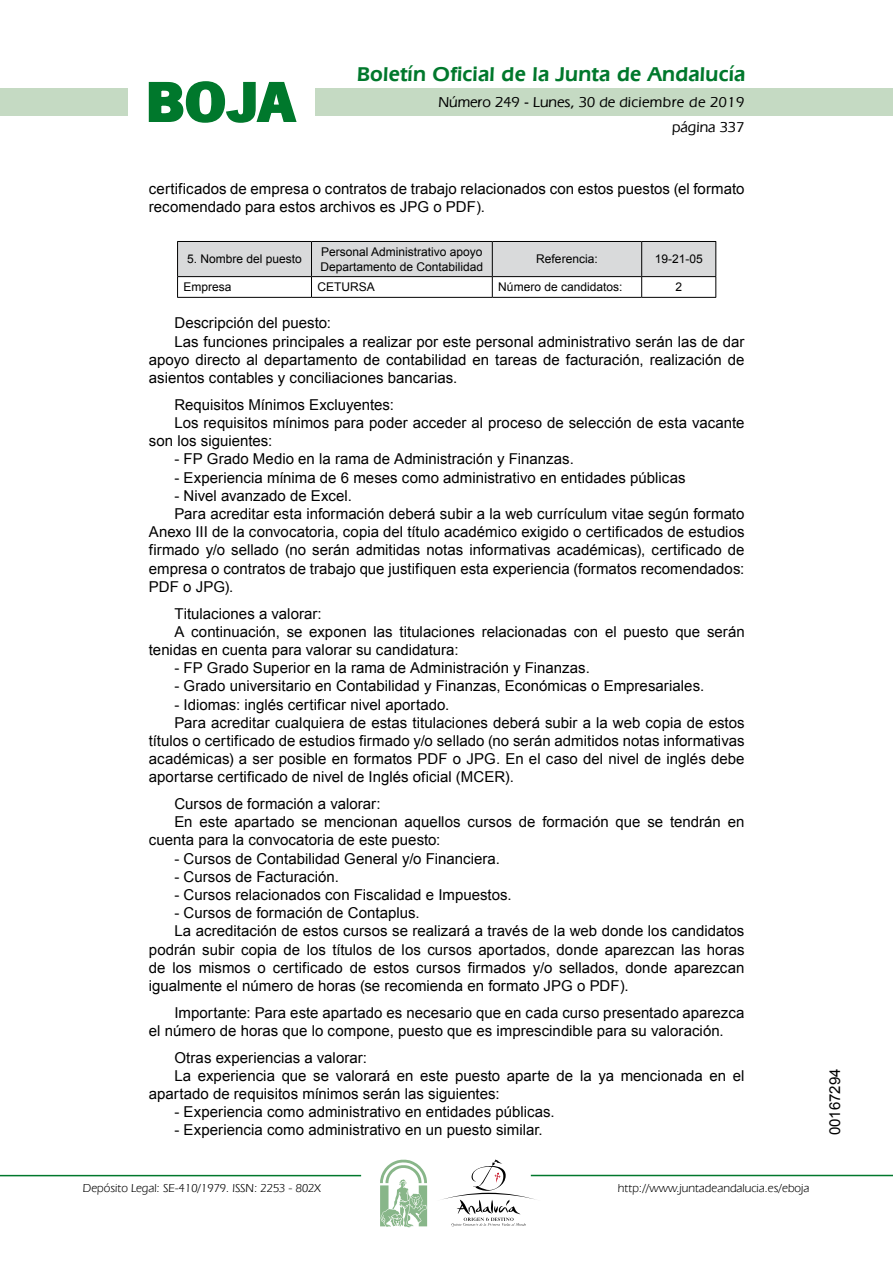
<style>
.page{position:relative;width:893px;height:1263px;background:#fff}
.page>*{position:absolute;margin:0;border:0;box-sizing:border-box;transform-origin:0 0}
.t1{font:700 57.75px "News Got T";color:#00782c;scale:1.14 1}
.t2{font:600 21px "Eras IT Cby BT";letter-spacing:.01em;color:#00782c}
.t3{font:15px/18px "Arial";color:#000}
.t4{font:500 15px/24.5px "Eras IT Cby BT";color:#000;text-align:right}
.t5{font:12px/14.4px "Arial";color:#000}
.t6{font:12px "Eras IT Cby BT";color:#000}
</style>
<div class="page">
<div style="left:315px;top:88px;width:577px;height:28px;background:#c5dac3"></div>
<div style="left:0;top:88px;width:128px;height:28px;background:#c5dac3"></div>
<hr style="left:0;top:1175px;width:361px;height:1px;background:#00782c">
<hr style="left:531px;top:1175px;width:361px;height:1px;background:#00782c">
<svg style="left:148px;top:81px;width:149px;height:42px"></svg>
<svg style="left:380px;top:1159px;width:47px;height:68px"></svg>
<svg style="left:442px;top:1159px;width:100px;height:67px"></svg>
<svg style="left:177px;top:241px;width:539px;height:56px"></svg>
<hr style="left:177px;top:297px;width:134px;height:1px;background:#000">
<hr style="left:311px;top:297px;width:181px;height:1px;background:#000">
<hr style="left:492px;top:297px;width:149px;height:1px;background:#000">
<hr style="left:641px;top:297px;width:75px;height:1px;background:#000">
<h1 class="t1" style="left:145px;top:68px;width:133px">BOJA</h1>
<h2 class="t2" style="left:357px;top:62px;width:390px">Boletín Oficial de la Junta de Andalucía</h2>
<p class="t4" style="left:438px;top:90px;width:307px">Número 249 - Lunes, 30 de diciembre de 2019 página 337</p>
<p class="t3" style="left:149px;top:180px;width:597px">certificados de empresa o contratos de trabajo relacionados con estos puestos (el formato recomendado para estos archivos es JPG o PDF).</p>
<p class="t5" style="left:187px;top:252px;width:116px">5. Nombre del puesto</p>
<p class="t5" style="left:320px;top:245px;width:164px">Personal Administrativo apoyo<br>Departamento de Contabilidad</p>
<p class="t5" style="left:536px;top:252px;width:63px">Referencia:</p>
<p class="t5" style="left:654px;top:252px;width:50px">19-21-05</p>
<p class="t5" style="left:183px;top:280px;width:50px">Empresa</p>
<p class="t5" style="left:317px;top:280px;width:59px">CETURSA</p>
<p class="t5" style="left:498px;top:280px;width:126px">Número de candidatos:</p>
<p class="t5" style="left:675px;top:280px;width:8px">2</p>
<p class="t3" style="left:174px;top:314px;width:158px">Descripción del puesto:</p>
<p class="t3" style="left:174px;top:333px;width:571px">Las funciones principales a realizar por este personal administrativo serán las de dar</p>
<p class="t3" style="left:149px;top:351px;width:597px">apoyo directo al departamento de contabilidad en tareas de facturación, realización de</p>
<p class="t3" style="left:149px;top:369px;width:310px">asientos contables y conciliaciones bancarias.</p>
<p class="t3" style="left:174px;top:396px;width:221px">Requisitos Mínimos Excluyentes:</p>
<p class="t3" style="left:174px;top:414px;width:571px">Los requisitos mínimos para poder acceder al proceso de selección de esta vacante</p>
<p class="t3" style="left:149px;top:432px;width:125px">son los siguientes:</p>
<p class="t3" style="left:174px;top:450px;width:401px">- FP Grado Medio en la rama de Administración y Finanzas.</p>
<p class="t3" style="left:174px;top:468px;width:512px">- Experiencia mínima de 6 meses como administrativo en entidades públicas</p>
<p class="t3" style="left:174px;top:487px;width:179px">- Nivel avanzado de Excel.</p>
<p class="t3" style="left:174px;top:505px;width:571px">Para acreditar esta información deberá subir a la web currículum vitae según formato</p>
<p class="t3" style="left:149px;top:523px;width:597px">Anexo III de la convocatoria, copia del título académico exigido o certificados de estudios</p>
<p class="t3" style="left:149px;top:541px;width:597px">firmado y/o sellado (no serán admitidas notas informativas académicas), certificado de</p>
<p class="t3" style="left:149px;top:559px;width:597px">empresa o contratos de trabajo que justifiquen esta experiencia (formatos recomendados:</p>
<p class="t3" style="left:149px;top:578px;width:86px">PDF o JPG).</p>
<p class="t3" style="left:174px;top:604px;width:149px">Titulaciones a valorar:</p>
<p class="t3" style="left:174px;top:623px;width:571px">A continuación, se exponen las titulaciones relacionadas con el puesto que serán</p>
<p class="t3" style="left:149px;top:641px;width:311px">tenidas en cuenta para valorar su candidatura:</p>
<p class="t3" style="left:174px;top:659px;width:417px">- FP Grado Superior en la rama de Administración y Finanzas.</p>
<p class="t3" style="left:174px;top:677px;width:531px">- Grado universitario en Contabilidad y Finanzas, Económicas o Empresariales.</p>
<p class="t3" style="left:174px;top:695px;width:276px">- Idiomas: inglés certificar nivel aportado.</p>
<p class="t3" style="left:174px;top:714px;width:571px">Para acreditar cualquiera de estas titulaciones deberá subir a la web copia de estos</p>
<p class="t3" style="left:149px;top:732px;width:597px">títulos o certificado de estudios firmado y/o sellado (no serán admitidos notas informativas</p>
<p class="t3" style="left:149px;top:750px;width:597px">académicas) a ser posible en formatos PDF o JPG. En el caso del nivel de inglés debe</p>
<p class="t3" style="left:149px;top:768px;width:366px">aportarse certificado de nivel de Inglés oficial (MCER).</p>
<p class="t3" style="left:174px;top:795px;width:208px">Cursos de formación a valorar:</p>
<p class="t3" style="left:174px;top:813px;width:571px">En este apartado se mencionan aquellos cursos de formación que se tendrán en</p>
<p class="t3" style="left:149px;top:831px;width:293px">cuenta para la convocatoria de este puesto:</p>
<p class="t3" style="left:174px;top:850px;width:327px">- Cursos de Contabilidad General y/o Financiera.</p>
<p class="t3" style="left:174px;top:868px;width:166px">- Cursos de Facturación.</p>
<p class="t3" style="left:174px;top:886px;width:339px">- Cursos relacionados con Fiscalidad e Impuestos.</p>
<p class="t3" style="left:174px;top:904px;width:247px">- Cursos de formación de Contaplus.</p>
<p class="t3" style="left:174px;top:922px;width:571px">La acreditación de estos cursos se realizará a través de la web donde los candidatos</p>
<p class="t3" style="left:149px;top:941px;width:597px">podrán subir copia de los títulos de los cursos aportados, donde aparezcan las horas</p>
<p class="t3" style="left:149px;top:959px;width:597px">de los mismos o certificado de estos cursos firmados y/o sellados, donde aparezcan</p>
<p class="t3" style="left:149px;top:977px;width:481px">igualmente el número de horas (se recomienda en formato JPG o PDF).</p>
<p class="t3" style="left:149px;top:1004px;width:597px;text-indent:26px">Importante: Para este apartado es necesario que en cada curso presentado aparezca el número de horas que lo compone, puesto que es imprescindible para su valoración.</p>
<p class="t3" style="left:174px;top:1049px;width:194px">Otras experiencias a valorar:</p>
<p class="t3" style="left:174px;top:1067px;width:571px">La experiencia que se valorará en este puesto aparte de la ya mencionada en el</p>
<p class="t3" style="left:149px;top:1085px;width:352px">apartado de requisitos mínimos serán las siguientes:</p>
<p class="t3" style="left:174px;top:1103px;width:382px">- Experiencia como administrativo en entidades públicas.</p>
<p class="t3" style="left:174px;top:1121px;width:370px">- Experiencia como administrativo en un puesto similar.</p>
<p class="t6" style="left:83px;top:1181px;width:239px">Depósito Legal: SE-410/1979. ISSN: 2253 - 802X</p>
<p class="t6" style="left:618px;top:1181px;width:193px">http://www.juntadeandalucia.es/eboja</p>
<p class="t3" style="left:826px;top:1135px;width:68px;rotate:-90deg">00167294</p>
</div>
